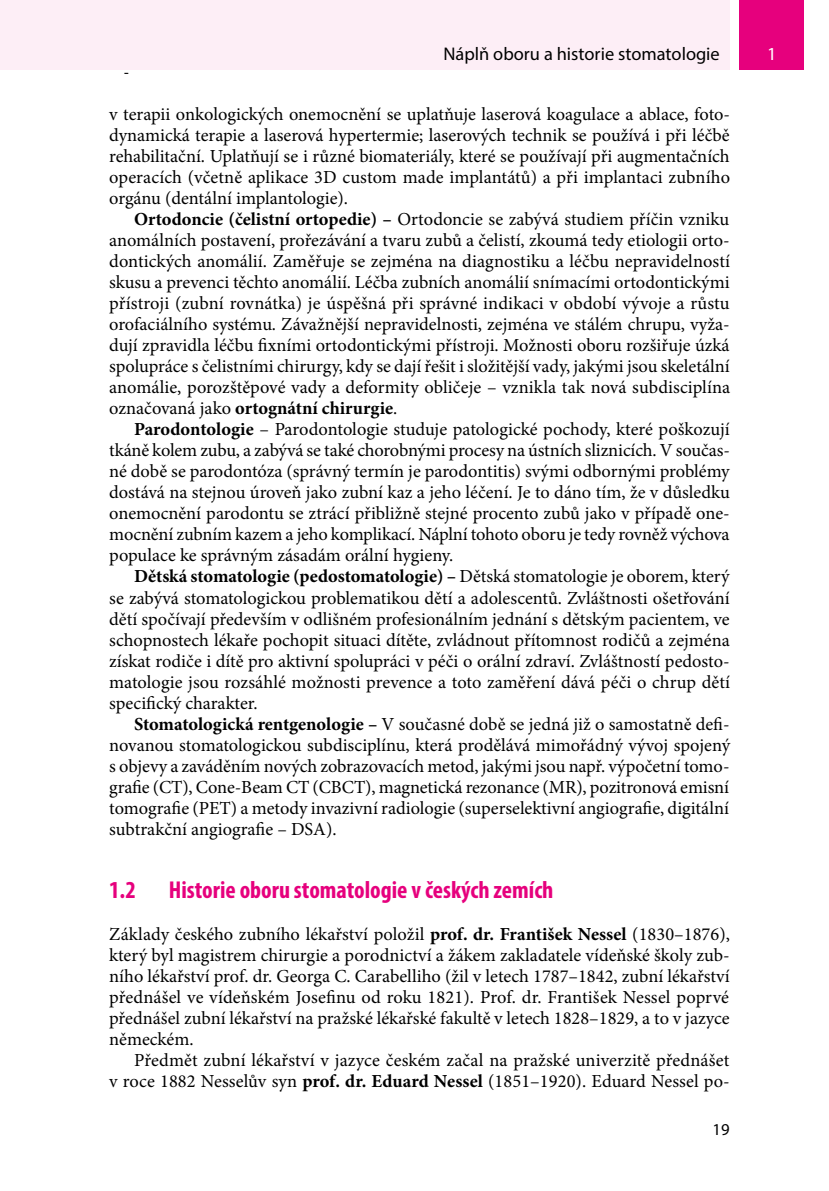
<style>
.page{position:relative;width:829px;height:1191px;background:#fff}
.page>*{position:absolute;margin:0;border:0;box-sizing:border-box;transform-origin:0 0}
.t1{font:700 condensed 24.5px "Myriad Pro";color:#e6007d}
.t2{font:18.38px/21px "Minion Pro";color:#000;text-align:justify}
.t3{font:18.38px "Myriad Pro";color:#000}
.t4{font:18.38px "Myriad Pro";color:#fff}
.t5{font:16.62px "Myriad Pro";color:#000}
.t6{font:14px "Arial";color:#000}
.s1{font-weight:700}
</style>
<div class="page">
<div style="left:739px;top:0;width:65px;height:69px;background:#e6007d"></div>
<div style="left:0;top:0;width:729px;height:69px;background:#fdeef6"></div>
<p class="t6" style="left:124px;top:63px;width:6px">-</p>
<p class="t3" style="left:443px;top:42px;width:278px">Náplň oboru a historie stomatologie</p>
<p class="t4" style="left:767px;top:42px;width:11px">1</p>
<p class="t2" style="left:109px;top:104px;width:622px">v terapii onkologických onemocnění se uplatňuje laserová koagulace a ablace, foto&shy;dynamická terapie a laserová hypertermie; laserových technik se používá i při léčbě rehabilitační. Uplatňují se i různé biomateriály, které se používají při augmentačních operacích (včetně aplikace 3D custom made implantátů) a při implantaci zubního orgánu (dentální implantologie).</p>
<p class="t2" style="left:109px;top:209px;width:622px;text-align:left;text-indent:25px"><span class="s1">Ortodoncie (čelistní ortopedie) –</span> Ortodoncie se zabývá studiem příčin vzniku anomálních postavení, prořezávání a tvaru zubů a čelistí, zkoumá tedy etiologii orto&shy;dontických anomálií. Zaměřuje se zejména na diagnostiku a léčbu nepravidelností skusu a prevenci těchto anomálií. Léčba zubních anomálií snímacími ortodontickými přístroji (zubní rovnátka) je úspěšná při správné indikaci v období vývoje a růstu orofaciálního systému. Závažnější nepravidelnosti, zejména ve stálém chrupu, vyža&shy;dují zpravidla léčbu fixními ortodontickými přístroji. Možnosti oboru rozšiřuje úzká spolupráce s čelistními chirurgy, kdy se dají řešit i složitější vady, jakými jsou skeletální anomálie, porozštěpové vady a deformity obličeje – vznikla tak nová subdisciplína označovaná jako <span class="s1">ortognátní chirurgie</span>.</p>
<p class="t2" style="left:109px;top:419px;width:622px;text-indent:25px"><span class="s1">Parodontologie</span> – Parodontologie studuje patologické pochody, které poškozují tkáně kolem zubu, a zabývá se také chorobnými procesy na ústních sliznicích. V součas&shy;né době se parodontóza (správný termín je parodontitis) svými odbornými problémy dostává na stejnou úroveň jako zubní kaz a jeho léčení. Je to dáno tím, že v důsledku onemocnění parodontu se ztrácí přibližně stejné procento zubů jako v případě one&shy;mocnění zubním kazem a jeho komplikací. Náplní tohoto oboru je tedy rovněž výchova populace ke správným zásadám orální hygieny.</p>
<p class="t2" style="left:109px;top:566px;width:622px;text-indent:25px"><span class="s1">Dětská stomatologie (pedostomatologie) –</span> Dětská stomatologie je oborem, který se zabývá stomatologickou problematikou dětí a adolescentů. Zvláštnosti ošetřování dětí spočívají především v odlišném profesionálním jednání s dětským pacientem, ve schopnostech lékaře pochopit situaci dítěte, zvládnout přítomnost rodičů a zejména získat rodiče i dítě pro aktivní spolupráci v péči o orální zdraví. Zvláštností pedosto&shy;matologie jsou rozsáhlé možnosti prevence a toto zaměření dává péči o chrup dětí specifický charakter.</p>
<p class="t2" style="left:109px;top:713px;width:622px;text-align:left;text-indent:25px"><span class="s1">Stomatologická rentgenologie –</span> V současné době se jedná již o samostatně defi&shy;novanou stomatologickou subdisciplínu, která prodělává mimořádný vývoj spojený s objevy a zaváděním nových zobrazovacích metod, jakými jsou např. výpočetní tomo&shy;grafie (CT), Cone-Beam CT (CBCT), magnetická rezonance (MR), pozitronová emisní tomografie (PET) a metody invazivní radiologie (superselektivní angiografie, digitální subtrakční angiografie – DSA).</p>
<h1 class="t1" style="left:109px;top:874px;width:28px">1.2</h1>
<h1 class="t1" style="left:169px;top:874px;width:386px">Historie oboru stomatologie v českých zemích</h1>
<p class="t2" style="left:109px;top:923px;width:622px">Základy českého zubního lékařství položil <span class="s1">prof. dr. František Nessel</span> (1830–1876), který byl magistrem chirurgie a porodnictví a žákem zakladatele vídeňské školy zub&shy;ního lékařství prof. dr. Georga C. Carabelliho (žil v letech 1787–1842, zubní lékařství přednášel ve vídeňském Josefinu od roku 1821). Prof. dr. František Nessel poprvé přednášel zubní lékařství na pražské lékařské fakultě v letech 1828–1829, a to v jazyce německém.</p>
<p class="t2" style="left:109px;top:1049px;width:622px;text-align:right">Předmět zubní lékařství v jazyce českém začal na pražské univerzitě přednášet<br>v roce 1882 Nesselův syn <span class="s1">prof. dr. Eduard Nessel</span> (1851–1920). Eduard Nessel po-</p>
<p class="t5" style="left:712px;top:1119px;width:19px">19</p>
</div>
